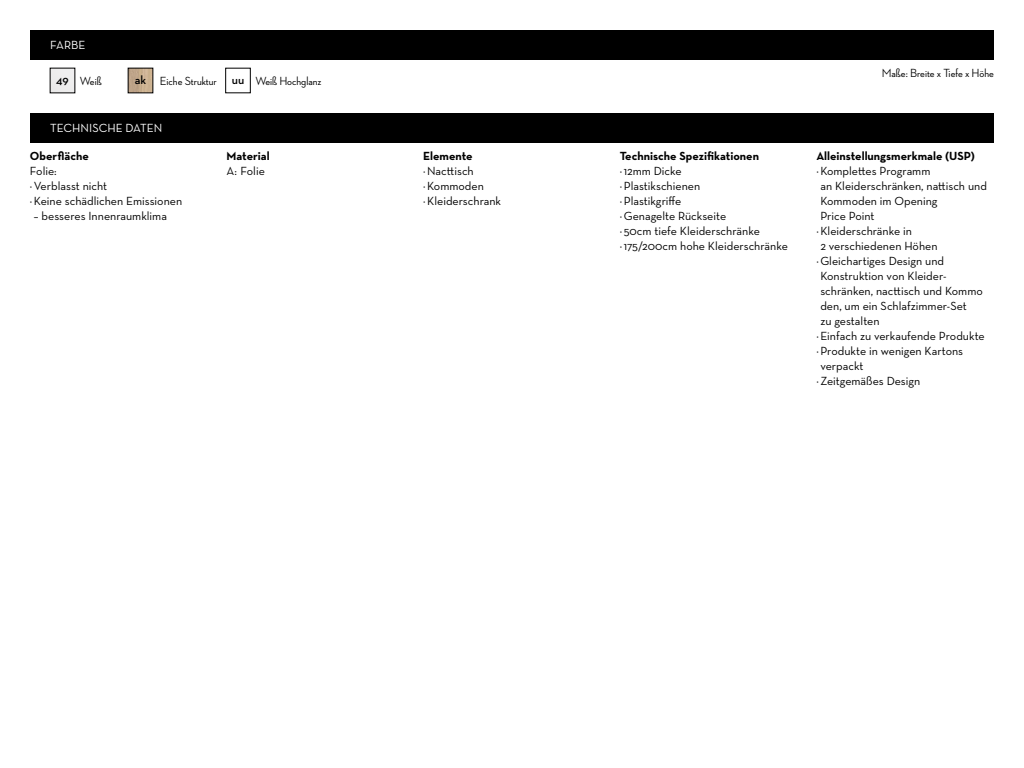
<style>
.page{position:relative;width:1024px;height:768px;background:#fff}
.page>*{position:absolute;margin:0;border:0;box-sizing:border-box;transform-origin:0 0}
.t1{font:12px/15px "Neutraface Text";color:#000}
.t2{font:700 12px "Neutraface Text";color:#000}
.t3{font:500 12px "Neutraface 2 Display";color:#000}
.t4{font:12px "Neutraface Text";color:#fff}
.s1{font-family:"Neutraface Text";font-weight:600}
</style>
<div class="page">
<div style="left:30px;top:30px;width:964px;height:30px;background:#000"></div>
<div style="left:30px;top:113px;width:964px;height:30px;background:#000"></div>
<img style="left:130px;top:70px;width:21px;height:21px">
<div style="left:226px;top:68px;width:25px;height:25px;border:1px solid #000"></div>
<p class="t4" style="left:50px;top:37px;width:37px">farbe</p>
<p class="t3" style="left:56px;top:75px;width:47px"><span class="s1">49</span> Weiß</p>
<p class="t3" style="left:135px;top:75px;width:188px"><span class="s1">ak</span> Eiche Struktur <span class="s1">uu</span> Weiß Hochglanz</p>
<p class="t4" style="left:50px;top:120px;width:114px">Technische daten</p>
<p class="t2" style="left:30px;top:149px;width:60px">Oberfläche</p>
<p class="t1" style="left:30px;top:164px;width:154px">Folie:<br>·Verblasst nicht<br>·Keine schädlichen Emissionen</p>
<p class="t1" style="left:34px;top:209px;width:135px">– besseres I nnenraumklima</p>
<p class="t2" style="left:227px;top:149px;width:45px">Material</p>
<p class="t1" style="left:227px;top:164px;width:40px">A: Folie</p>
<p class="t2" style="left:423px;top:149px;width:51px">Elemente</p>
<p class="t1" style="left:423px;top:164px;width:80px">· N acttisch ·Kommoden ·Kleiderschrank</p>
<p class="t3" style="left:882px;top:67px;width:114px">Maße: Breite x Tiefe x Höhe</p>
<p class="t2" style="left:620px;top:149px;width:141px">Technische Spezifikationen</p>
<p class="t1" style="left:620px;top:164px;width:170px">·12mm Dicke<br>·Plastikschienen<br>·Plastikgriffe<br>·Genagelte Rückseite<br>· 50cm tiefe Kleiderschränke ·175/200cm hohe Kleiderschränke</p>
<p class="t2" style="left:816px;top:149px;width:160px">Alleinstellungsmerkmale (USP)</p>
<p class="t1" style="left:816px;top:164px;width:116px">·Komplettes Programm</p>
<p class="t1" style="left:820px;top:179px;width:168px">an Kleiderschränken, nattisch und</p>
<p class="t1" style="left:820px;top:194px;width:119px">Kommoden im Opening</p>
<p class="t1" style="left:820px;top:209px;width:56px">Price Point</p>
<p class="t1" style="left:816px;top:224px;width:97px">·Kleiderschränke in</p>
<p class="t1" style="left:820px;top:239px;width:119px">2 verschiedenen Höhen</p>
<p class="t1" style="left:816px;top:254px;width:129px">·Gleichartiges Design und</p>
<p class="t1" style="left:820px;top:269px;width:128px">Konstruktion von Kleider-</p>
<p class="t1" style="left:820px;top:284px;width:164px">schränken, nacttisch und Kommo</p>
<p class="t1" style="left:820px;top:299px;width:148px">den, um ein Schlafzimmer-Set</p>
<p class="t1" style="left:820px;top:314px;width:61px">zu gestalten</p>
<p class="t1" style="left:816px;top:329px;width:170px">· Einfach zu verkaufende Produkte</p>
<p class="t1" style="left:816px;top:344px;width:148px">·Produkte in wenigen Kartons</p>
<p class="t1" style="left:820px;top:359px;width:45px">verpackt</p>
<p class="t1" style="left:816px;top:374px;width:105px">·Zeitgemäßes Design</p>
</div>
